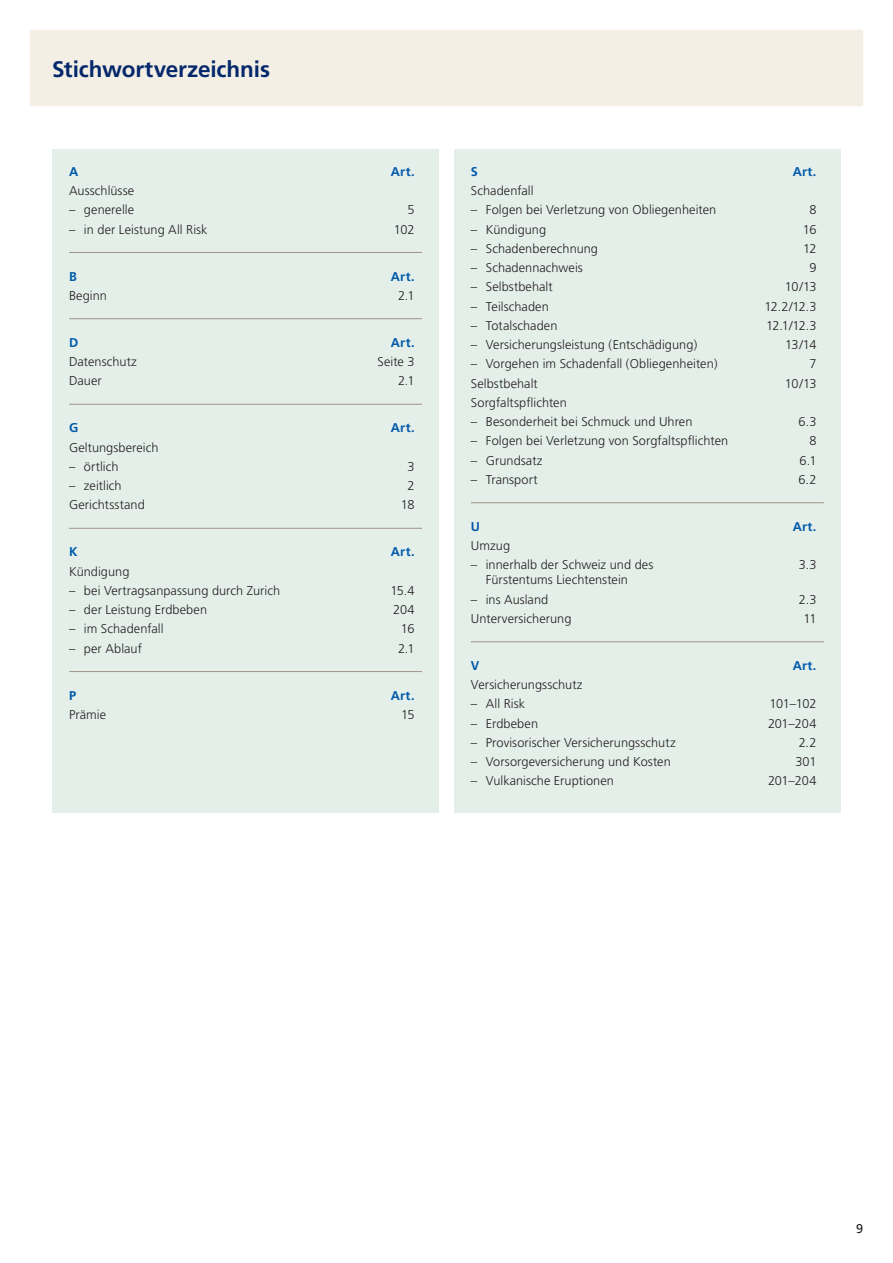
<style>
.page{position:relative;width:893px;height:1263px;background:#fff}
.page>*{position:absolute;margin:0;border:0;box-sizing:border-box;transform-origin:0 0}
.t1{font:700 22.5px "Frutiger";letter-spacing:-.005em;color:#04286b}
.t2{font:300 12.75px "Frutiger";letter-spacing:.005em;color:#231f20}
.t3{font:700 12.75px "Frutiger";letter-spacing:.025em;color:#015aaa}
.t4{font:12.75px "Frutiger";color:#231f20}
</style>
<div class="page">
<div style="left:30px;top:30px;width:833px;height:76px;background:#f3efe5"></div>
<div style="left:52px;top:149px;width:387px;height:663px;background:#e4efea"></div>
<hr style="left:69px;top:252px;width:353px;height:1px;background:#a0948a">
<hr style="left:69px;top:318px;width:353px;height:1px;background:#a0948a">
<hr style="left:69px;top:404px;width:353px;height:1px;background:#a0948a">
<hr style="left:69px;top:528px;width:353px;height:1px;background:#a0948a">
<hr style="left:69px;top:671px;width:353px;height:1px;background:#a0948a">
<div style="left:454px;top:149px;width:387px;height:663px;background:#e4efea"></div>
<hr style="left:471px;top:502px;width:353px;height:1px;background:#a0948a">
<hr style="left:471px;top:641px;width:353px;height:1px;background:#a0948a">
<h1 class="t1" style="left:52px;top:56px;width:219px">Stichwortverzeichnis</h1>
<p class="t3" style="left:69px;top:164px;width:11px">A</p>
<p class="t3" style="left:391px;top:164px;width:25px">Art.</p>
<p class="t2" style="left:69px;top:183px;width:67px">Ausschlüsse</p>
<p class="t2" style="left:69px;top:203px;width:67px">– generelle</p>
<p class="t2" style="left:407px;top:203px;width:9px">5</p>
<p class="t2" style="left:69px;top:222px;width:140px">– in der Leistung All Risk</p>
<p class="t2" style="left:394px;top:222px;width:22px">102</p>
<p class="t3" style="left:69px;top:269px;width:9px">B</p>
<p class="t3" style="left:391px;top:269px;width:25px">Art.</p>
<p class="t2" style="left:69px;top:288px;width:39px">Beginn</p>
<p class="t2" style="left:398px;top:288px;width:18px">2.1</p>
<p class="t3" style="left:69px;top:335px;width:11px">D</p>
<p class="t3" style="left:391px;top:335px;width:25px">Art.</p>
<p class="t2" style="left:69px;top:354px;width:69px">Datenschutz</p>
<p class="t2" style="left:377px;top:354px;width:39px">Seite 3</p>
<p class="t2" style="left:69px;top:374px;width:34px">Dauer</p>
<p class="t2" style="left:398px;top:374px;width:18px">2.1</p>
<p class="t3" style="left:69px;top:420px;width:11px">G</p>
<p class="t3" style="left:391px;top:420px;width:25px">Art.</p>
<p class="t2" style="left:69px;top:440px;width:91px">Geltungsbereich</p>
<p class="t2" style="left:69px;top:459px;width:51px">– örtlich</p>
<p class="t2" style="left:407px;top:459px;width:9px">3</p>
<p class="t2" style="left:69px;top:478px;width:54px">– zeitlich</p>
<p class="t2" style="left:407px;top:478px;width:9px">2</p>
<p class="t2" style="left:69px;top:498px;width:77px">Gerichtsstand</p>
<p class="t2" style="left:401px;top:498px;width:15px">18</p>
<p class="t3" style="left:69px;top:544px;width:10px">K</p>
<p class="t3" style="left:391px;top:544px;width:25px">Art.</p>
<p class="t2" style="left:69px;top:564px;width:62px">Kündigung</p>
<p class="t2" style="left:69px;top:583px;width:213px">– bei Vertragsanpassung durch Zurich</p>
<p class="t2" style="left:390px;top:583px;width:26px">15.4</p>
<p class="t2" style="left:69px;top:602px;width:140px">– der Leistung Erdbeben</p>
<p class="t2" style="left:393px;top:602px;width:23px">204</p>
<p class="t2" style="left:69px;top:622px;width:96px">– im Schadenfall</p>
<p class="t2" style="left:401px;top:622px;width:15px">16</p>
<p class="t2" style="left:69px;top:641px;width:74px">– per Ablauf</p>
<p class="t2" style="left:398px;top:641px;width:18px">2.1</p>
<p class="t3" style="left:69px;top:688px;width:9px">P</p>
<p class="t3" style="left:391px;top:688px;width:25px">Art.</p>
<p class="t2" style="left:69px;top:707px;width:39px">Prämie</p>
<p class="t2" style="left:401px;top:707px;width:15px">15</p>
<p class="t3" style="left:471px;top:164px;width:9px">S</p>
<p class="t3" style="left:793px;top:164px;width:25px">Art.</p>
<p class="t2" style="left:471px;top:183px;width:64px">Schadenfall</p>
<p class="t2" style="left:471px;top:203px;width:247px">– Folgen bei Verletzung von Obliegenheiten</p>
<p class="t2" style="left:809px;top:203px;width:9px">8</p>
<p class="t2" style="left:471px;top:222px;width:77px">– Kündigung</p>
<p class="t2" style="left:803px;top:222px;width:15px">16</p>
<p class="t2" style="left:471px;top:241px;width:129px">– Schadenberechnung</p>
<p class="t2" style="left:803px;top:241px;width:15px">12</p>
<p class="t2" style="left:471px;top:260px;width:113px">– Schadennachweis</p>
<p class="t2" style="left:809px;top:260px;width:9px">9</p>
<p class="t2" style="left:471px;top:280px;width:83px">– Selbstbehalt</p>
<p class="t2" style="left:785px;top:280px;width:33px">10/13</p>
<p class="t2" style="left:471px;top:299px;width:79px">– Teilschaden</p>
<p class="t2" style="left:764px;top:299px;width:53px">12.2/12.3</p>
<p class="t2" style="left:471px;top:318px;width:88px">– Totalschaden</p>
<p class="t2" style="left:766px;top:318px;width:52px">12.1/12.3</p>
<p class="t2" style="left:471px;top:337px;width:228px">– Versicherungsleistung (Entschädigung)</p>
<p class="t2" style="left:785px;top:337px;width:33px">13/14</p>
<p class="t2" style="left:471px;top:357px;width:248px">– Vorgehen im Schadenfall (Obliegenheiten)</p>
<p class="t2" style="left:809px;top:357px;width:9px">7</p>
<p class="t2" style="left:471px;top:376px;width:68px">Selbstbehalt</p>
<p class="t2" style="left:785px;top:376px;width:33px">10/13</p>
<p class="t2" style="left:471px;top:395px;width:97px">Sorgfaltspflichten</p>
<p class="t2" style="left:471px;top:414px;width:223px">– Besonderheit bei Schmuck und Uhren</p>
<p class="t2" style="left:798px;top:414px;width:19px">6.3</p>
<p class="t2" style="left:471px;top:434px;width:259px">– Folgen bei Verletzung von Sorgfaltspflichten</p>
<p class="t2" style="left:809px;top:434px;width:9px">8</p>
<p class="t2" style="left:471px;top:453px;width:73px">– Grundsatz</p>
<p class="t2" style="left:800px;top:453px;width:18px">6.1</p>
<p class="t2" style="left:471px;top:472px;width:68px">– Transport</p>
<p class="t2" style="left:798px;top:472px;width:20px">6.2</p>
<p class="t3" style="left:471px;top:519px;width:11px">U</p>
<p class="t3" style="left:793px;top:519px;width:25px">Art.</p>
<p class="t2" style="left:471px;top:538px;width:41px">Umzug</p>
<p class="t2" style="left:471px;top:558px;width:184px">– innerhalb der Schweiz und des</p>
<p class="t2" style="left:799px;top:558px;width:19px">3.3</p>
<p class="t2" style="left:486px;top:573px;width:144px">Fürstentums Liechtenstein</p>
<p class="t2" style="left:471px;top:592px;width:79px">– ins Ausland</p>
<p class="t2" style="left:799px;top:592px;width:19px">2.3</p>
<p class="t2" style="left:471px;top:611px;width:102px">Unterversicherung</p>
<p class="t2" style="left:803px;top:611px;width:14px">11</p>
<p class="t3" style="left:471px;top:658px;width:10px">V</p>
<p class="t3" style="left:793px;top:658px;width:25px">Art.</p>
<p class="t2" style="left:471px;top:677px;width:113px">Versicherungsschutz</p>
<p class="t2" style="left:471px;top:697px;width:56px">– All Risk</p>
<p class="t2" style="left:769px;top:697px;width:48px">101–102</p>
<p class="t2" style="left:471px;top:716px;width:69px">– Erdbeben</p>
<p class="t2" style="left:768px;top:716px;width:50px">201–204</p>
<p class="t2" style="left:471px;top:735px;width:206px">– Provisorischer Versicherungsschutz</p>
<p class="t2" style="left:799px;top:735px;width:19px">2.2</p>
<p class="t2" style="left:471px;top:754px;width:201px">– Vorsorgeversicherung und Kosten</p>
<p class="t2" style="left:795px;top:754px;width:23px">301</p>
<p class="t2" style="left:471px;top:774px;width:145px">– Vulkanische Eruptionen</p>
<p class="t2" style="left:768px;top:774px;width:50px">201–204</p>
<p class="t4" style="left:856px;top:1221px;width:9px">9</p>
</div>
